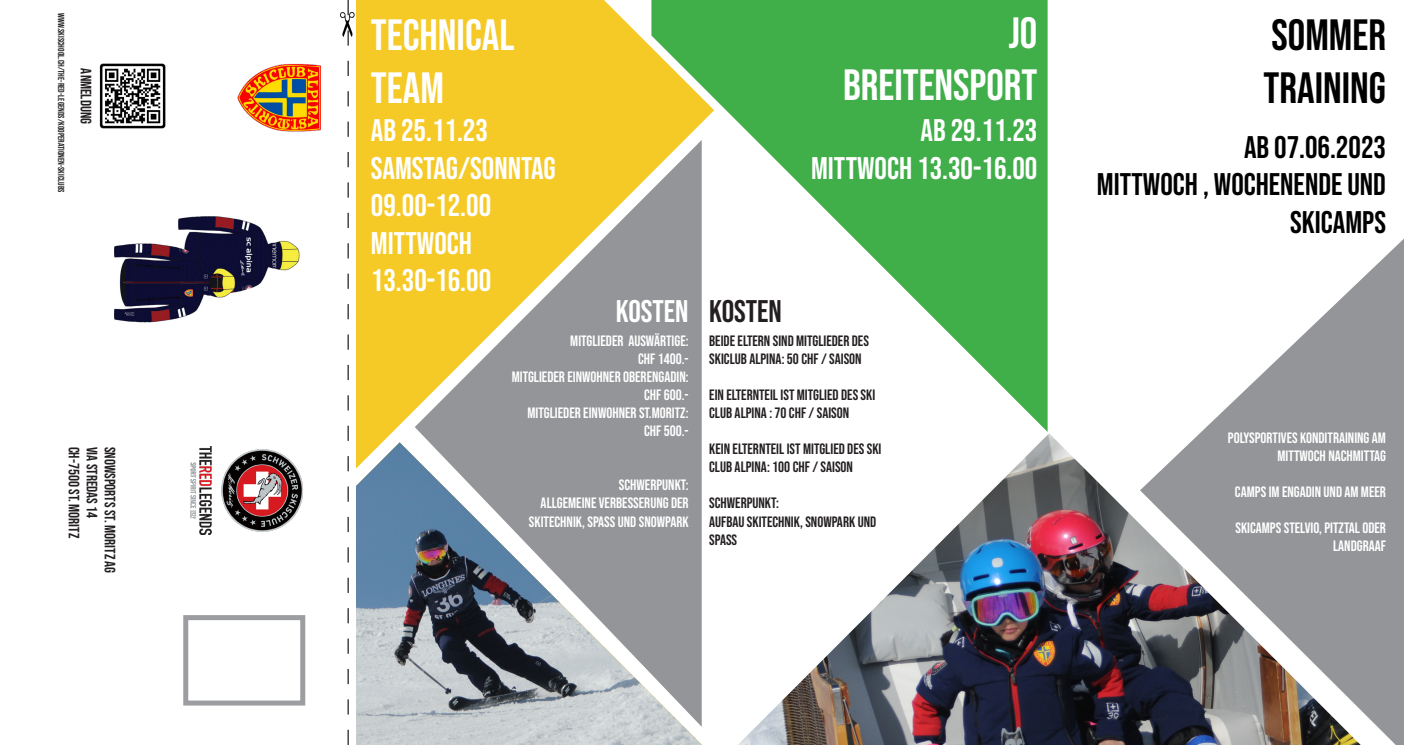
<style>
.page{position:relative;width:1404px;height:745px;background:#fff}
.page>*{position:absolute;margin:0;border:0;box-sizing:border-box;transform-origin:0 0}
.t1{font:43.75px "Bebas Neue";color:#fff}
.t2{font:43.75px "Bebas Neue";color:#000}
.t3{font:31.25px "Bebas Neue";color:#fff}
.t4{font:31.25px/37.5px "Bebas Neue";color:#000;text-align:right}
.t5{font:31.25px "Bebas Neue";color:#231f20}
.t6{font:15px/18px "Bebas Neue";color:#fff;text-align:right}
.t7{font:15px/18px "Bebas Neue";color:#231f20}
.t8{font:8.75px "Bebas Neue";color:#231f20}
</style>
<div class="page">
<svg style="left:1200px;top:239px;width:203px;height:505px;fill:#939598"></svg>
<img style="left:739px;top:433px;width:621px;height:311px">
<svg style="left:714px;top:0;width:333px;height:431px;fill:#40ae49"></svg>
<img style="left:356px;top:514px;width:345px;height:230px">
<svg style="left:356px;top:0;width:358px;height:514px;fill:#f5c926"></svg>
<svg style="left:415px;top:140px;width:286px;height:586px;fill:#939598"></svg>
<img style="left:99px;top:63px;width:66px;height:66px">
<div style="left:183px;top:614px;width:122px;height:91px;border:5px solid #9b9da0"></div>
<img style="left:237px;top:64px;width:83px;height:68px">
<img style="left:190px;top:446px;width:113px;height:87px">
<img style="left:114px;top:216px;width:186px;height:107px">
<svg style="left:347px;top:0;width:2px;height:744px"></svg>
<img style="left:340px;top:2px;width:23px;height:44px">
<p class="t8" style="left:66px;top:13px;width:181px;rotate:90deg">WWW.SKISCHOOL.CH/THE-RED-LEGENDS/KOOPERATIONEN-SKICLUBS</p>
<p class="t7" style="left:95px;top:68px;width:57px;rotate:90deg">ANMELDUNG</p>
<p class="t7" style="left:83px;top:446px;width:93px;rotate:90deg">CH-7500 ST. MORITZ</p>
<p class="t7" style="left:101px;top:446px;width:73px;rotate:90deg">VIA STREDAS 14</p>
<p class="t7" style="left:119px;top:446px;width:128px;rotate:90deg">SNOWSPORTS ST. MORITZ AG</p>
<p class="t1" style="left:371px;top:10px;width:145px">TECHNICAL</p>
<p class="t1" style="left:371px;top:63px;width:74px">TEAM</p>
<p class="t3" style="left:371px;top:112px;width:118px">AB 25.11.23</p>
<p class="t3" style="left:371px;top:150px;width:186px">SAMSTAG/SONNTAG</p>
<p class="t3" style="left:371px;top:187px;width:122px">09.00-12.00</p>
<p class="t3" style="left:371px;top:225px;width:102px">MITTWOCH</p>
<p class="t3" style="left:371px;top:262px;width:122px">13.30-16.00</p>
<p class="t3" style="left:616px;top:293px;width:74px">KOSTEN</p>
<p class="t6" style="left:570px;top:332px;width:120px">MITGLIEDER AUSWÄRTIGE:</p>
<p class="t6" style="left:638px;top:350px;width:52px">CHF 1400.-</p>
<p class="t6" style="left:511px;top:368px;width:178px">MITGLIEDER EINWOHNER OBERENGADIN:</p>
<p class="t6" style="left:644px;top:386px;width:46px">CHF 600.-</p>
<p class="t6" style="left:527px;top:404px;width:162px">MITGLIEDER EINWOHNER ST.MORITZ:</p>
<p class="t6" style="left:644px;top:422px;width:46px">CHF 500.-</p>
<p class="t6" style="left:619px;top:476px;width:71px">SCHWERPUNKT:</p>
<p class="t6" style="left:529px;top:494px;width:161px">ALLGEMEINE VERBESSERUNG DER<br>SKITECHNIK, SPASS UND SNOWPARK</p>
<p class="t1" style="left:1008px;top:8px;width:31px">JO</p>
<p class="t1" style="left:843px;top:60px;width:196px">BREITENSPORT</p>
<p class="t3" style="left:920px;top:112px;width:118px">AB 29.11.23</p>
<p class="t3" style="left:811px;top:150px;width:228px">MITTWOCH 13.30-16.00</p>
<p class="t5" style="left:709px;top:293px;width:74px">KOSTEN</p>
<p class="t7" style="left:709px;top:332px;width:161px">BEIDE ELTERN SIND MITGLIEDER DES<br>SKICLUB ALPINA: 50 CHF / SAISON</p>
<p class="t7" style="left:709px;top:386px;width:167px">EIN ELTERNTEIL IST MITGLIED DES SKI<br>CLUB ALPINA : 70 CHF / SAISON</p>
<p class="t7" style="left:709px;top:440px;width:174px">KEIN ELTERNTEIL IST MITGLIED DES SKI<br>CLUB ALPINA: 100 CHF / SAISON</p>
<p class="t7" style="left:709px;top:494px;width:71px">SCHWERPUNKT:</p>
<p class="t7" style="left:709px;top:512px;width:168px">AUFBAU SKITECHNIK, SNOWPARK UND<br>SPASS</p>
<p class="t2" style="left:1271px;top:10px;width:116px">SOMMER</p>
<p class="t2" style="left:1263px;top:63px;width:124px">TRAINING</p>
<p class="t4" style="left:1243px;top:128px;width:143px">AB 07.06.2023</p>
<p class="t4" style="left:1096px;top:165px;width:290px">MITTWOCH , WOCHENENDE UND<br>SKICAMPS</p>
<p class="t6" style="left:1227px;top:428px;width:159px">POLYSPORTIVES KONDITRAINING AM<br>MITTWOCH NACHMITTAG</p>
<p class="t6" style="left:1234px;top:482px;width:152px">CAMPS IM ENGADIN UND AM MEER</p>
<p class="t6" style="left:1235px;top:518px;width:152px">SKICAMPS STELVIO, PITZTAL ODER<br>LANDGRAAF</p>
</div>
